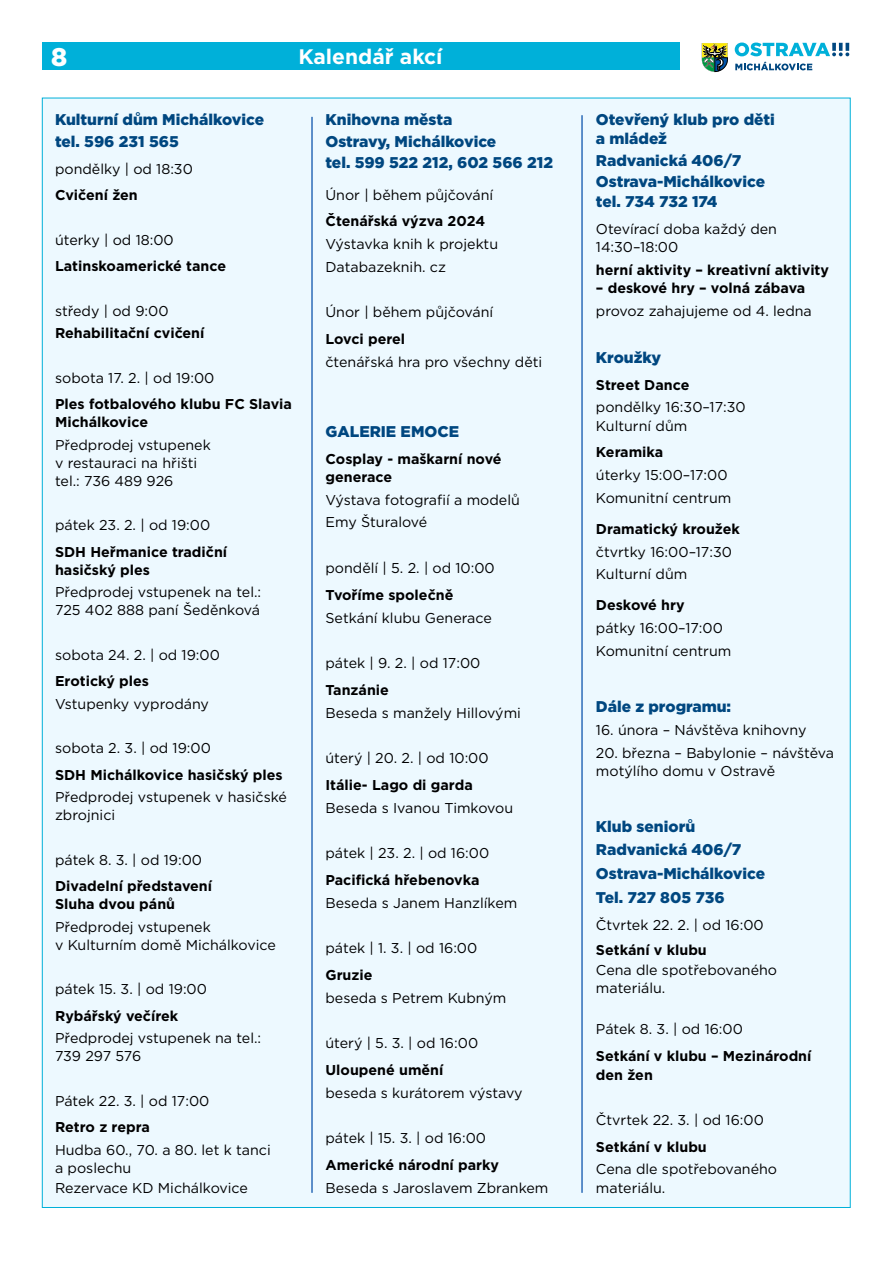
<style>
.page{position:relative;width:893px;height:1263px;background:#fff}
.page>*{position:absolute;margin:0;border:0;box-sizing:border-box;transform-origin:0 0}
.t1{font:900 25.5px "Gotham";color:#fff}
.t2{font:700 21px "Gotham";color:#fff}
.t3{font:900 15.6px/23.7px "Gotham";color:#004780}
.t4{font:14.25px/18px "Gotham";color:#000}
.t5{font:700 14.25px/18px "Gotham";color:#000}
</style>
<div class="page">
<svg style="left:735px;top:43px;width:114px;height:13px"></svg>
<svg style="left:735px;top:62px;width:77px;height:8px"></svg>
<svg style="left:702px;top:43px;width:26px;height:29px"></svg>
<div style="left:43px;top:43px;width:637px;height:27px;background:#00b0d9"></div>
<div style="left:42px;top:98px;width:808px;height:1110px;background:#edf9ff;border:1px solid #00b0d9"></div>
<hr style="left:581px;top:115px;width:2px;height:1078px;background:#2e6db8">
<hr style="left:311px;top:117px;width:2px;height:1076px;background:#2e6db8">
<h1 class="t1" style="left:51px;top:40px;width:18px">8</h1>
<h2 class="t2" style="left:298px;top:42px;width:146px">Kalendář akcí</h2>
<p class="t3" style="left:55px;top:109px;width:211px;line-height:21.8px">Kulturní dům Michálkovice tel. 596 231 565</p>
<p class="t4" style="left:55px;top:159px;width:139px">pondělky | od 18:30</p>
<p class="t5" style="left:55px;top:186px;width:84px">Cvičení žen</p>
<p class="t4" style="left:55px;top:230px;width:120px">úterky | od 18:00</p>
<p class="t5" style="left:55px;top:257px;width:173px">Latinskoamerické tance</p>
<p class="t4" style="left:55px;top:302px;width:115px">středy | od 9:00</p>
<p class="t5" style="left:55px;top:324px;width:151px">Rehabilitační cvičení</p>
<p class="t4" style="left:55px;top:368px;width:161px">sobota 17. 2. | od 19:00</p>
<p class="t5" style="left:55px;top:395px;width:238px">Ples fotbalového klubu FC Slavia<br>Michálkovice</p>
<p class="t4" style="left:55px;top:435px;width:157px">Předprodej vstupenek v restauraci na hřišti tel.: 736 489 926</p>
<p class="t4" style="left:55px;top:516px;width:157px">pátek 23. 2. | od 19:00</p>
<p class="t5" style="left:55px;top:543px;width:174px">SDH Heřmanice tradiční hasičský ples</p>
<p class="t4" style="left:55px;top:583px;width:208px">Předprodej vstupenek na tel.:<br>725 402 888 paní Šeděnková</p>
<p class="t4" style="left:55px;top:645px;width:166px">sobota 24. 2. | od 19:00</p>
<p class="t5" style="left:55px;top:672px;width:95px">Erotický ples</p>
<p class="t4" style="left:55px;top:694px;width:155px">Vstupenky vyprodány</p>
<p class="t4" style="left:55px;top:739px;width:157px">sobota 2. 3. | od 19:00</p>
<p class="t5" style="left:55px;top:766px;width:229px">SDH Michálkovice hasičský ples</p>
<p class="t4" style="left:55px;top:788px;width:233px">Předprodej vstupenek v hasičské zbrojnici</p>
<p class="t4" style="left:55px;top:850px;width:149px">pátek 8. 3. | od 19:00</p>
<p class="t5" style="left:55px;top:877px;width:159px">Divadelní představení<br>Sluha dvou pánů</p>
<p class="t4" style="left:55px;top:917px;width:222px">Předprodej vstupenek<br>v Kulturním domě Michálkovice</p>
<p class="t4" style="left:55px;top:980px;width:153px">pátek 15. 3. | od 19:00</p>
<p class="t5" style="left:55px;top:1007px;width:125px">Rybářský večírek</p>
<p class="t4" style="left:55px;top:1029px;width:208px">Předprodej vstupenek na tel.:<br>739 297 576</p>
<p class="t4" style="left:55px;top:1091px;width:156px">Pátek 22. 3. | od 17:00</p>
<p class="t5" style="left:55px;top:1118px;width:96px">Retro z repra</p>
<p class="t4" style="left:55px;top:1140px;width:217px">Hudba 60., 70. a 80. let k tanci a poslechu</p>
<p class="t4" style="left:55px;top:1178px;width:194px">Rezervace KD Michálkovice</p>
<p class="t3" style="left:325px;top:109px;width:229px;line-height:21.5px">Knihovna města<br>Ostravy, Michálkovice<br>tel. 599 522 212, 602 566 212</p>
<p class="t4" style="left:325px;top:185px;width:169px">Únor | během půjčování</p>
<p class="t5" style="left:325px;top:212px;width:161px">Čtenářská výzva 2024</p>
<p class="t4" style="left:325px;top:232px;width:174px;line-height:22.6px">Výstavka knih k projektu<br>Databazeknih. cz</p>
<p class="t4" style="left:325px;top:303px;width:169px">Únor | během půjčování</p>
<p class="t5" style="left:325px;top:330px;width:81px">Lovci perel</p>
<p class="t4" style="left:325px;top:353px;width:218px">čtenářská hra pro všechny děti</p>
<p class="t3" style="left:325px;top:419px;width:135px">GALERIE EMOCE</p>
<p class="t5" style="left:325px;top:449px;width:178px;line-height:18.5px">Cosplay - maškarní nové generace</p>
<p class="t4" style="left:325px;top:488px;width:196px;line-height:22.6px">Výstava fotografií a modelů<br>Emy Šturalové</p>
<p class="t4" style="left:325px;top:558px;width:171px">pondělí | 5. 2. | od 10:00</p>
<p class="t5" style="left:325px;top:586px;width:129px">Tvoříme společně</p>
<p class="t4" style="left:325px;top:608px;width:168px">Setkání klubu Generace</p>
<p class="t4" style="left:325px;top:654px;width:156px">pátek | 9. 2. | od 17:00</p>
<p class="t5" style="left:325px;top:681px;width:65px">Tanzánie</p>
<p class="t4" style="left:325px;top:703px;width:197px">Beseda s manžely Hillovými</p>
<p class="t4" style="left:325px;top:749px;width:165px">úterý | 20. 2. | od 10:00</p>
<p class="t5" style="left:325px;top:776px;width:149px">Itálie- Lago di garda</p>
<p class="t4" style="left:325px;top:798px;width:189px">Beseda s Ivanou Timkovou</p>
<p class="t4" style="left:325px;top:844px;width:165px">pátek | 23. 2. | od 16:00</p>
<p class="t5" style="left:325px;top:871px;width:156px">Pacifická hřebenovka</p>
<p class="t4" style="left:325px;top:893px;width:193px">Beseda s Janem Hanzlíkem</p>
<p class="t4" style="left:325px;top:939px;width:153px">pátek | 1. 3. | od 16:00</p>
<p class="t5" style="left:325px;top:966px;width:49px">Gruzie</p>
<p class="t4" style="left:325px;top:988px;width:182px">beseda s Petrem Kubným</p>
<p class="t4" style="left:325px;top:1034px;width:154px">úterý | 5. 3. | od 16:00</p>
<p class="t5" style="left:325px;top:1061px;width:120px">Uloupené umění</p>
<p class="t4" style="left:325px;top:1083px;width:199px">beseda s kurátorem výstavy</p>
<p class="t4" style="left:325px;top:1129px;width:162px">pátek | 15. 3. | od 16:00</p>
<p class="t5" style="left:325px;top:1156px;width:175px">Americké národní parky</p>
<p class="t4" style="left:325px;top:1178px;width:224px">Beseda s Jaroslavem Zbrankem</p>
<p class="t3" style="left:596px;top:110px;width:181px;line-height:19px">Otevřený klub pro děti a mládež</p>
<p class="t3" style="left:596px;top:149px;width:171px;line-height:21.3px">Radvanická 406/7<br>Ostrava-Michálkovice</p>
<p class="t3" style="left:596px;top:189px;width:123px">tel. 734 732 174</p>
<p class="t4" style="left:596px;top:219px;width:183px;line-height:18.5px">Otevírací doba každý den<br>14:30–18:00</p>
<p class="t5" style="left:596px;top:261px;width:235px">herní aktivity – kreativní aktivity</p>
<p class="t5" style="left:596px;top:279px;width:211px">– deskové hry – volná zábava</p>
<p class="t4" style="left:596px;top:301px;width:217px">provoz zahajujeme od 4. ledna</p>
<p class="t3" style="left:596px;top:345px;width:67px">Kroužky</p>
<p class="t5" style="left:596px;top:375px;width:95px">Street Dance</p>
<p class="t4" style="left:596px;top:398px;width:151px;line-height:18.5px">pondělky 16:30–17:30<br>Kulturní dům</p>
<p class="t5" style="left:596px;top:443px;width:69px">Keramika</p>
<p class="t4" style="left:596px;top:463px;width:137px;line-height:22.6px">úterky 15:00–17:00<br>Komunitní centrum</p>
<p class="t5" style="left:596px;top:520px;width:145px">Dramatický kroužek</p>
<p class="t4" style="left:596px;top:540px;width:137px;line-height:22.6px">čtvrtky 16:00–17:30<br>Kulturní dům</p>
<p class="t5" style="left:596px;top:596px;width:90px">Deskové hry</p>
<p class="t4" style="left:596px;top:616px;width:137px;line-height:22.6px">pátky 16:00–17:00<br>Komunitní centrum</p>
<p class="t3" style="left:596px;top:695px;width:137px">Dále z programu:</p>
<p class="t4" style="left:596px;top:721px;width:212px">16. února – Návštěva knihovny</p>
<p class="t4" style="left:596px;top:743px;width:240px;line-height:18.5px">20. března – Babylonie – návštěva motýlího domu v Ostravě</p>
<p class="t3" style="left:596px;top:814px;width:171px">Klub seniorů<br>Radvanická 406/7<br>Ostrava-Michálkovice<br>Tel. 727 805 736</p>
<p class="t4" style="left:596px;top:915px;width:169px">Čtvrtek 22. 2. | od 16:00</p>
<p class="t5" style="left:596px;top:940px;width:112px">Setkání v klubu</p>
<p class="t4" style="left:596px;top:960px;width:183px;line-height:18.5px">Cena dle spotřebovaného materiálu.</p>
<p class="t4" style="left:596px;top:1020px;width:149px">Pátek 8. 3. | od 16:00</p>
<p class="t5" style="left:596px;top:1047px;width:217px;line-height:18.5px">Setkání v klubu – Mezinárodní den žen</p>
<p class="t4" style="left:596px;top:1110px;width:169px">Čtvrtek 22. 3. | od 16:00</p>
<p class="t5" style="left:596px;top:1138px;width:112px">Setkání v klubu</p>
<p class="t4" style="left:596px;top:1160px;width:183px;line-height:18.5px">Cena dle spotřebovaného materiálu.</p>
</div>
